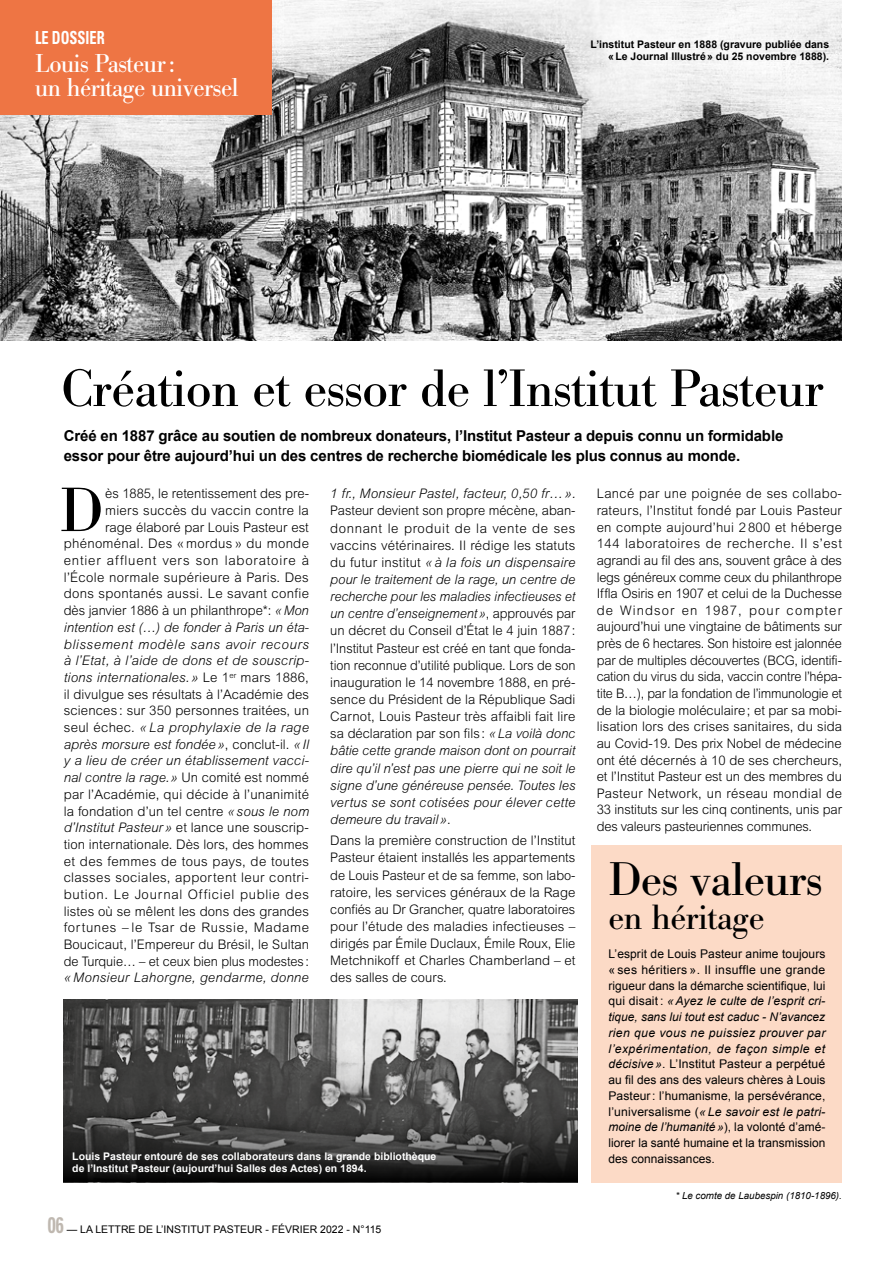
<style>
.page{position:relative;width:893px;height:1263px;background:#fff}
.page>*{position:absolute;margin:0;border:0;box-sizing:border-box;transform-origin:0 0}
.t1{font:61.5px "Bodoni BE";color:#000}
.t2{font:51.75px "Bodoni BE";letter-spacing:-.01em;color:#000}
.t3{font:46.5px "Bodoni BE";letter-spacing:-.01em;color:#000}
.t4{font:34.5px "Bodoni BE";letter-spacing:-.01em;color:#000}
.t5{font:25.5px/24px "Bodoni BE";letter-spacing:-.02em;color:#fff;scale:.96 1}
.t6{font:700 condensed 18px "Univers LT Std";color:#fff;scale:.8 1}
.t7{font:700 15px/19.5px "Arial";letter-spacing:-.01em;color:#000}
.t8{font:300 13.2px/16.6px "Arial MT Std";letter-spacing:.005em;color:#000;text-align:justify}
.t9{font:italic 300 13.2px "Arial MT Std";letter-spacing:.02em;color:#000}
.t10{font:12px/15.8px "Arial";color:#000;text-align:justify}
.t11{font:700 10.5px/12px "Arial";color:#fff}
.t12{font:700 10.5px/12px "Arial";color:#000;text-align:right}
.t13{font:10.5px "Arial";color:#000}
.t14{font:italic 9.75px "Arial";color:#000}
.s1{font-style:italic}
.s2{font-family:"Univers LT Std";font-weight:700;font-stretch:condensed;font-size:22.5px;color:#bfb8b0}
</style>
<div class="page">
<img style="left:0;top:0;width:842px;height:340px">
<div style="left:592px;top:845px;width:250px;height:337px;background:#fcdac6"></div>
<svg style="left:64px;top:999px;width:514px;height:183px;background:#5a5a59"></svg>
<div style="left:0;top:0;width:271px;height:115px;background:#ee7544"></div>
<h3 class="t6" style="left:35px;top:27px;width:89px">LE DOSSIER</h3>
<h3 class="t5" style="left:35px;top:52px;width:213px">Louis Pasteur:<br>un héritage universel</h3>
<p class="t12" style="left:590px;top:39px;width:240px">L’institut Pasteur en 1888 (gravure publiée dans «Le Journal Illustré» du 25 novembre 1888).</p>
<h2 class="t2" style="left:62px;top:359px;width:764px">Création et essor de l’Institut Pasteur</h2>
<p class="t7" style="left:64px;top:427px;width:721px">Créé en 1887 grâce au soutien de nombreux donateurs, l’Institut Pasteur a depuis connu un formidable essor pour être aujourd’hui un des centres de recherche biomédicale les plus connus au monde.</p>
<p class="t8" style="left:64px;top:485px;width:247px;text-align:right">ès 1885, le retentissement des pre-<br>miers succès du vaccin contre la<br>rage élaboré par Louis Pasteur est phénoménal. Des « mordus » du monde entier affluent vers son laboratoire à l’École normale supérieure à Paris. Des dons spontanés aussi. Le savant confie dès janvier 1886 à un philanthrope*: <span class="s1">«Mon intention est (…) de fonder à Paris un éta&shy;blissement modèle sans avoir recours à l’Etat, à l’aide de dons et de souscrip&shy;tions internationales. »</span> Le 1<sup>er</sup> mars 1886, il divulgue ses résultats à l’Académie des sciences : sur 350 personnes traitées, un seul échec. <span class="s1">« La prophylaxie de la rage après morsure est fondée»</span>, conclut-il. <span class="s1">«Il y a lieu de créer un établissement vacci&shy;nal contre la rage.»</span> Un comité est nommé par l’Académie, qui décide à l’unanimité la fondation d’un tel centre <span class="s1">«sous le nom d’Institut Pasteur»</span> et lance une souscrip&shy;tion internationale. Dès lors, des hommes et des femmes de tous pays, de toutes classes sociales, apportent leur contri&shy;bution. Le Journal Officiel publie des listes où se mêlent les dons des grandes fortunes – le Tsar de Russie, Madame Boucicaut, l’Empereur du Brésil, le Sultan de Turquie… – et ceux bien plus modestes:</p>
<p class="t9" style="left:64px;top:970px;width:247px">« Monsieur Lahorgne, gendarme, donne</p>
<h1 class="t1" style="left:60px;top:475px;width:45px">D</h1>
<p class="t9" style="left:330px;top:486px;width:247px">1 fr., Monsieur Pastel, facteur, 0,50 fr…».</p>
<p class="t8" style="left:330px;top:502px;width:247px;line-height:17.1px">Pasteur devient son propre mécène, aban&shy;donnant le produit de la vente de ses vaccins vétérinaires. Il rédige les statuts du futur institut <span class="s1">« à la fois un dispensaire pour le traitement de la rage, un centre de recherche pour les maladies infectieuses et un centre d’enseignement»</span>, approuvés par un décret du Conseil d’État le 4 juin 1887: l’Institut Pasteur est créé en tant que fonda&shy;tion reconnue d’utilité publique. Lors de son inauguration le 14 novembre 1888, en pré&shy;sence du Président de la République Sadi Carnot, Louis Pasteur très affaibli fait lire sa déclaration par son fils : <span class="s1">«La voilà donc bâtie cette grande maison dont on pourrait dire qu’il n’est pas une pierre qui ne soit le signe d’une généreuse pensée. Toutes les vertus se sont cotisées pour élever cette demeure du travail»</span>.</p>
<p class="t8" style="left:330px;top:832px;width:247px;line-height:17.1px">Dans la première construction de l’Institut Pasteur étaient installés les appartements de Louis Pasteur et de sa femme, son labo&shy;ratoire, les services généraux de la Rage confiés au Dr Grancher, quatre laboratoires pour l’étude des maladies infectieuses – dirigés par Émile Duclaux, Émile Roux, Elie Metchnikoff et Charles Chamberland – et des salles de cours.</p>
<p class="t8" style="left:597px;top:485px;width:247px">Lancé par une poignée de ses collabo&shy;rateurs, l’Institut fondé par Louis Pasteur en compte aujourd’hui 2 800 et héberge 144 laboratoires de recherche. Il s’est agrandi au fil des ans, souvent grâce à des legs généreux comme ceux du philanthrope Iffla Osiris en 1907 et celui de la Duchesse de Windsor en 1987, pour compter aujourd’hui une vingtaine de bâtiments sur près de 6 hectares. Son histoire est jalonnée par de multiples découvertes (BCG, identifi&shy;cation du virus du sida, vaccin contre l’hépa&shy;tite B…), par la fondation de l’immunologie et de la biologie moléculaire; et par sa mobi&shy;lisation lors des crises sanitaires, du sida au Covid-19. Des prix Nobel de médecine ont été décernés à 10 de ses chercheurs, et l’Institut Pasteur est un des membres du Pasteur Network, un réseau mondial de 33 instituts sur les cinq continents, unis par des valeurs pasteuriennes communes.</p>
<h3 class="t3" style="left:608px;top:852px;width:216px">Des valeurs</h3>
<h3 class="t4" style="left:608px;top:897px;width:158px">en héritage</h3>
<p class="t10" style="left:608px;top:946px;width:218px">L’esprit de Louis Pasteur anime toujours « ses héritiers ». Il insuffle une grande rigueur dans la démarche scientifique, lui qui disait : <span class="s1">«Ayez le culte de l’esprit cri&shy;tique, sans lui tout est caduc - N’avancez rien que vous ne puissiez prouver par l’expérimentation, de façon simple et décisive »</span>. L’Institut Pasteur a perpétué au fil des ans des valeurs chères à Louis Pasteur: l’humanisme, la persévérance, l’universalisme (<span class="s1">« Le savoir est le patri&shy;moine de l’humanité»</span>), la volonté d’amé&shy;liorer la santé humaine et la transmission des connaissances.</p>
<p class="t11" style="left:72px;top:1151px;width:366px">Louis Pasteur entouré de ses collaborateurs dans la grande bibliothèque de l’Institut Pasteur (aujourd’hui Salles des Actes) en 1894.</p>
<p class="t13" style="left:48px;top:1223px;width:335px"><span class="s2">06</span> — LA LETTRE DE L’INSTITUT PASTEUR - FÉVRIER 2022 - N°115</p>
<p class="t14" style="left:675px;top:1189px;width:168px">* Le comte de Laubespin (1810-1896).</p>
</div>
